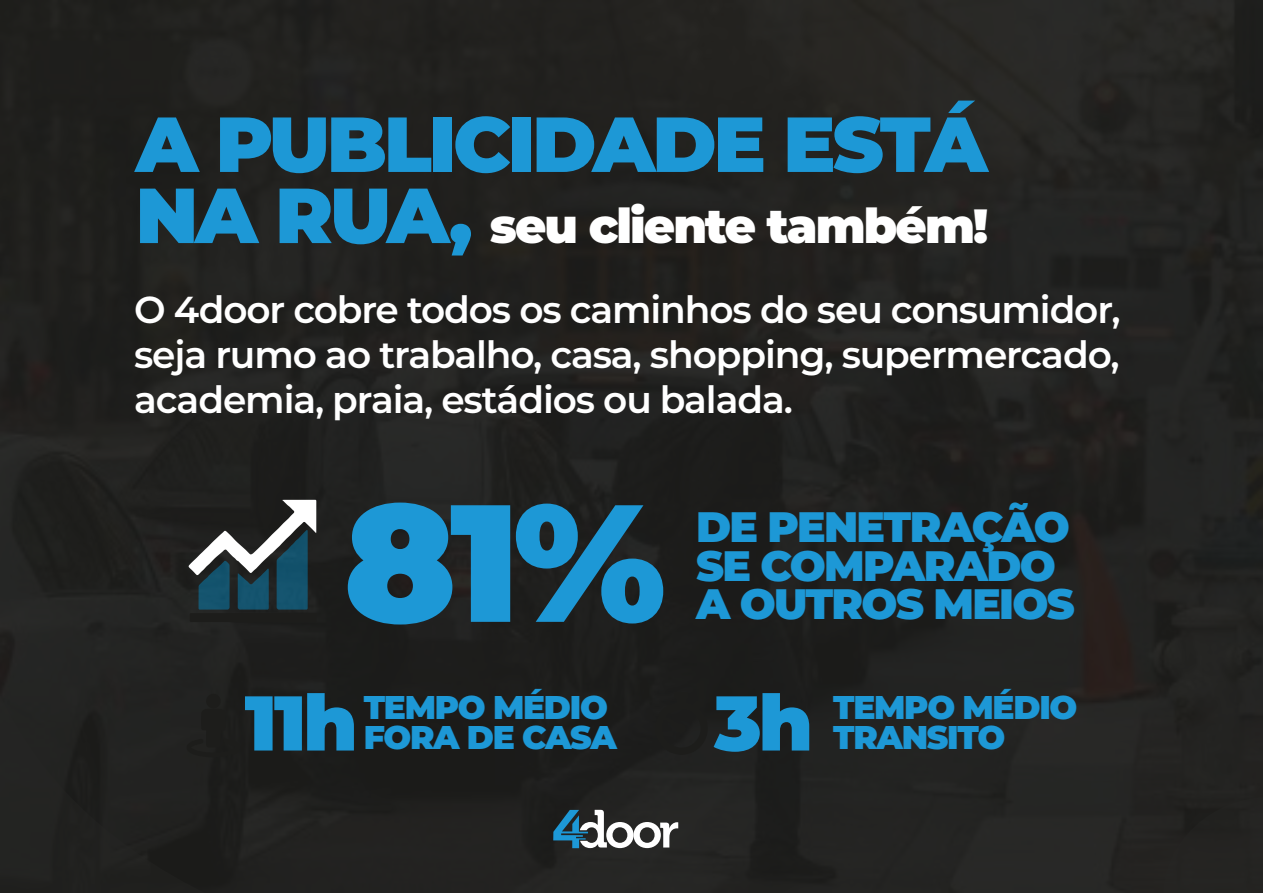
<style>
.page{position:relative;width:1263px;height:893px;background:#1d1d1b}
.page>*{position:absolute;margin:0;border:0;box-sizing:border-box;transform-origin:0 0}
.t1{font:900 166.5px "Montserrat";color:#1d98d6}
.t2{font:900 77.85px "Montserrat";letter-spacing:-.04em;color:#1d98d6}
.t3{font:900 77.4px "Montserrat";color:#1d98d6}
.t4{font:900 48px "Montserrat";letter-spacing:-.04em;color:#fff}
.t5{font:900 42.45px/38.8px "Montserrat";letter-spacing:-.04em;color:#1d98d6}
.t6{font:600 37.5px/45px "Montserrat";letter-spacing:-.03em;color:#fff;text-align:justify}
.t7{font:900 32.85px/30px "Montserrat";letter-spacing:-.04em;color:#1d98d6}
.s1{font-size:77.85px;color:#1d98d6}
</style>
<div class="page">
<svg style="left:553px;top:810px;width:125px;height:38px"></svg>
<svg style="left:188px;top:500px;width:128px;height:113px"></svg>
<h2 class="t2" style="left:136px;top:86px;width:854px">A PUBLICIDADE ESTÁ</h2>
<p class="t4" style="left:136px;top:190px;width:854px"><span class="s1">NA RUA,</span> seu cliente também!</p>
<p class="t6" style="left:134px;top:286px;width:988px">O 4door cobre todos os caminhos do seu consumidor, seja rumo ao trabalho, casa, shopping, supermercado, academia, praia, estádios ou balada.</p>
<h1 class="t1" style="left:344px;top:438px;width:324px">81%</h1>
<p class="t5" style="left:696px;top:504px;width:380px">DE PENETRAÇÃO<br>SE COMPARADO<br>A OUTROS MEIOS</p>
<h3 class="t3" style="left:245px;top:665px;width:115px">11h</h3>
<p class="t7" style="left:364px;top:690px;width:255px">TEMPO MÉDIO<br>FORA DE CASA</p>
<h3 class="t3" style="left:714px;top:665px;width:100px">3h</h3>
<p class="t7" style="left:833px;top:690px;width:246px">TEMPO MÉDIO</p>
<p class="t7" style="left:833px;top:721px;width:173px">TRANSITO</p>
</div>
